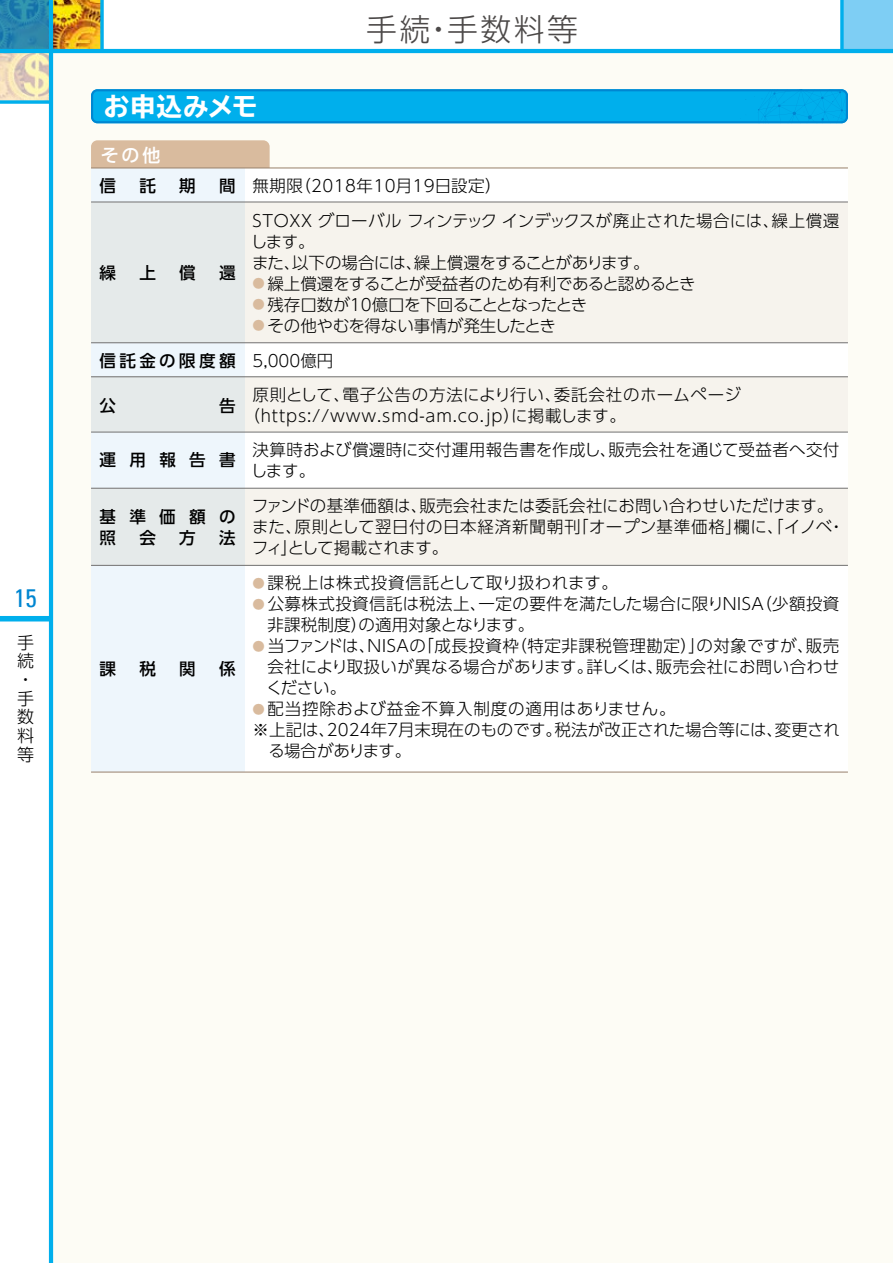
<style>
.page{position:relative;width:893px;height:1263px;background:#fff}
.page>*{position:absolute;margin:0;border:0;box-sizing:border-box;transform-origin:0 0}
.t1{font:300 30.9px "UD Shin Go Pro";letter-spacing:.08em;color:#4c4948}
.t2{font:700 expanded 25.5px "TBUD Go Std";letter-spacing:.025em;color:#fff}
.t3{font:condensed 25.5px "Univers";color:#0086d1}
.t4{font:500 18px "UD Shin Go Pro";color:#fff}
.t5{font:300 16.95px/18.8px "UD Shin Go Pro";color:#000}
.t6{font:300 16.5px/21px "UD Shin Go Pro";letter-spacing:.005em;color:#000}
.t7{font:300 16.5px/21px "UD Shin Go Pro";letter-spacing:.05em;color:#000}
.t8{font:300 16.5px "UD Shin Go Pro";letter-spacing:-.025em;color:#000}
.t9{font:500 16.5px/21px "UD Shin Go Pro";letter-spacing:.81em;color:#000}
.t10{font:300 16.5px "UD Shin Go Pro";letter-spacing:-.03em;color:#000}
.t11{font:300 16.5px "UD Shin Go Pro";letter-spacing:.03em;color:#000}
.t12{font:300 16.5px "UD Shin Go Pro";letter-spacing:.025em;color:#000}
.t13{font:500 16.5px "UD Shin Go Pro";letter-spacing:.205em;color:#000}
.t14{font:300 16.5px "UD Shin Go Pro";letter-spacing:-.05em;color:#000}
.s1{font-weight:500}
.s2{font-size:12.3px;color:#d9bb9e}
.s3{font-weight:300}
</style>
<div class="page">
<img style="left:53px;top:0;width:47px;height:49px">
<svg style="left:0;top:0;width:49px;height:49px;background:#2784ac"></svg>
<svg style="left:0;top:53px;width:49px;height:47px;background:#ebdcba"></svg>
<div style="left:842px;top:0;width:51px;height:51px;background:#7ecef4"></div>
<div style="left:0;top:616px;width:51px;height:5px;background:#00afec"></div>
<div style="left:51px;top:51px;width:842px;height:1212px;background:#fdfcf5"></div>
<hr style="left:49px;top:0;width:4px;height:1263px;background:#00afec">
<hr style="left:0;top:49px;width:893px;height:4px;background:#00afec">
<svg style="left:0;top:100px;width:49px;height:4px"></svg>
<svg style="left:100px;top:0;width:4px;height:49px"></svg>
<svg style="left:840px;top:0;width:4px;height:49px"></svg>
<div style="left:91px;top:140px;width:179px;height:34px;background:#d9bb9e;border-radius:6px"></div>
<div style="left:91px;top:168px;width:757px;height:604px;background:#fff"></div>
<div style="left:91px;top:168px;width:153px;height:604px;background:#eef6fc"></div>
<div style="left:91px;top:202px;width:757px;height:141px;background:linear-gradient(to right,#eaedeb,#fbf6ee)"></div>
<div style="left:91px;top:377px;width:757px;height:55px;background:linear-gradient(to right,#eaedeb,#fbf6ee)"></div>
<div style="left:91px;top:488px;width:757px;height:77px;background:linear-gradient(to right,#eaedeb,#fbf6ee)"></div>
<hr style="left:91px;top:167px;width:757px;height:1px;background:#9d8771">
<hr style="left:91px;top:202px;width:757px;height:1px;background:#727171">
<hr style="left:91px;top:342px;width:757px;height:1px;background:#727171">
<hr style="left:91px;top:376px;width:757px;height:1px;background:#727171">
<hr style="left:91px;top:432px;width:757px;height:1px;background:#727171">
<hr style="left:91px;top:488px;width:757px;height:1px;background:#727171">
<hr style="left:91px;top:565px;width:757px;height:1px;background:#727171">
<hr style="left:91px;top:771px;width:757px;height:2px;background:#9d8771">
<svg style="left:91px;top:89px;width:757px;height:34px;background:#00aae8"></svg>
<h2 class="t3" style="left:14px;top:582px;width:24px">15</h2>
<p class="t5" style="left:17px;top:632px;width:18px">手続・手数料等</p>
<h2 class="t2" style="left:104px;top:92px;width:155px">お申込みメモ</h2>
<p class="t4" style="left:101px;top:140px;width:61px">その他</p>
<h1 class="t1" style="left:366px;top:4px;width:213px">手続・手数料等</h1>
<p class="t9" style="left:100px;top:175px;width:18px">信</p>
<p class="t9" style="left:139px;top:175px;width:18px">託</p>
<p class="t9" style="left:179px;top:175px;width:18px">期</p>
<p class="t12" style="left:219px;top:172px;width:284px"><span class="s1">間</span> 無期限（2018年10月19日設定）</p>
<p class="t9" style="left:100px;top:262px;width:18px">繰</p>
<p class="t9" style="left:139px;top:262px;width:18px">上</p>
<p class="t9" style="left:179px;top:262px;width:18px">償</p>
<p class="t9" style="left:219px;top:262px;width:18px">還</p>
<p class="t6" style="left:251px;top:210px;width:590px">STOXX グローバル フィンテック インデックスが廃止された場合には、繰上償還します。<br>また、以下の場合には、繰上償還をすることがあります。</p>
<p class="t8" style="left:253px;top:270px;width:445px"><span class="s2">●</span> 繰上償還をすることが受益者のため有利であると認めるとき</p>
<p class="t10" style="left:253px;top:291px;width:336px"><span class="s2">●</span> 残存口数が10億口を下回ることとなったとき</p>
<p class="t6" style="left:253px;top:315px;width:305px"><span class="s2">●</span> その他やむを得ない事情が発生したとき</p>
<p class="t13" style="left:100px;top:347px;width:235px">信託金の限度額 <span class="s3">5,000億円</span></p>
<p class="t9" style="left:100px;top:394px;width:18px">公</p>
<p class="t9" style="left:219px;top:394px;width:18px">告</p>
<p class="t7" style="left:244px;top:384px;width:499px;text-indent:9px">原則として、電子公告の方法により行い、委託会社のホームページ（https://www.smd-am.co.jp）に掲載します。</p>
<p class="t9" style="left:100px;top:449px;width:138px">運用報告書</p>
<p class="t6" style="left:251px;top:438px;width:590px">決算時および償還時に交付運用報告書を作成し、販売会社を通じて受益者へ交付します。</p>
<p class="t9" style="left:100px;top:505px;width:138px">基準価額の照</p>
<p class="t9" style="left:139px;top:526px;width:18px">会</p>
<p class="t9" style="left:179px;top:526px;width:18px">方</p>
<p class="t9" style="left:219px;top:526px;width:18px">法</p>
<p class="t9" style="left:100px;top:657px;width:18px">課</p>
<p class="t9" style="left:139px;top:657px;width:18px">税</p>
<p class="t9" style="left:179px;top:657px;width:18px">関</p>
<p class="t9" style="left:219px;top:657px;width:18px">係</p>
<p class="t6" style="left:252px;top:495px;width:594px">ファンドの基準価額は、販売会社または委託会社にお問い合わせいただけます。また、原則として翌日付の日本経済新聞朝刊「オープン基準価格」欄に、「イノベ・フィ」として掲載されます。</p>
<p class="t11" style="left:253px;top:569px;width:367px"><span class="s2">●</span> 課税上は株式投資信託として取り扱われます。</p>
<p class="t6" style="left:268px;top:593px;width:573px;text-indent:-15px"><span class="s2">●</span> 公募株式投資信託は税法上、一定の要件を満たした場合に限りNISA（少額投資非課税制度）の適用対象となります。</p>
<p class="t6" style="left:266px;top:635px;width:575px;text-align:justify;text-indent:-14px"><span class="s2">●</span> 当ファンドは、NISAの「成長投資枠（特定非課税管理勘定）」の対象ですが、販売会社により取扱いが異なる場合があります。詳しくは、販売会社にお問い合わせください。</p>
<p class="t7" style="left:253px;top:698px;width:425px"><span class="s2">●</span> 配当控除および益金不算入制度の適用はありません。</p>
<p class="t6" style="left:253px;top:719px;width:589px">※上記は、2024年7月末現在のものです。税法が改正された場合等には、変更され</p>
<p class="t14" style="left:268px;top:737px;width:144px">る場合があります。</p>
</div>
